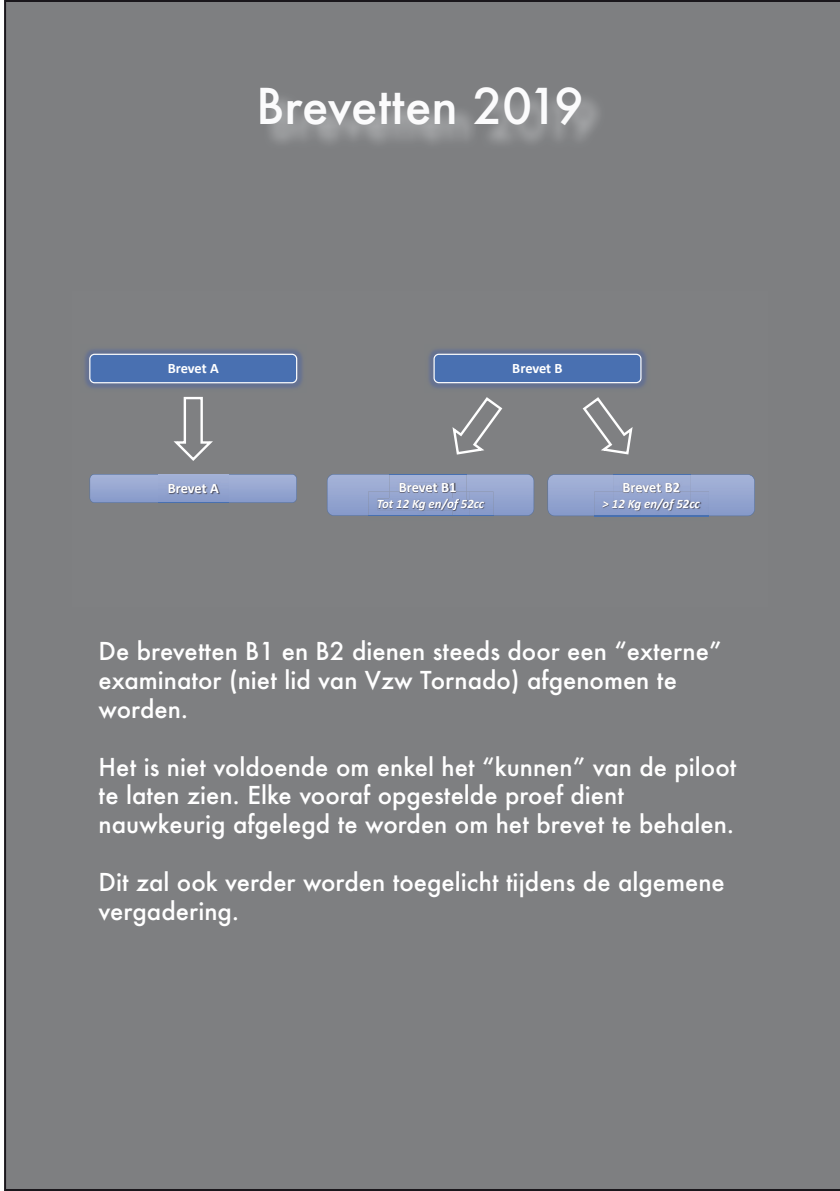
<style>
.page{position:relative;width:840px;height:1191px;background:#fff}
.page>*{position:absolute;margin:0;border:0;box-sizing:border-box;transform-origin:0 0}
.t1{font:500 48px "Futura";color:#fbfbfc}
.t2{font:500 24px/28.8px "Futura";color:#fff}
.t3{font:700 14.4px "Calibri";letter-spacing:-.01em;color:#fff}
.t4{font:italic 700 12.8px "Calibri";color:#fff}
</style>
<div class="page">
<div style="left:4px;top:0;width:835px;height:1191px;background:#7e7f81"></div>
<img style="left:263px;top:91px;width:342px;height:59px">
<div style="left:72px;top:291px;width:695px;height:315px;background:#7f8082"></div>
<img style="left:85px;top:349px;width:217px;height:39px">
<div style="left:90px;top:354px;width:206px;height:29px;background:#4970b1;border-radius:5px"></div>
<div style="left:89px;top:354px;width:208px;height:29px;border:1px solid #fff;border-radius:5px"></div>
<img style="left:429px;top:349px;width:217px;height:39px">
<div style="left:434px;top:354px;width:206px;height:29px;background:#4970b1;border-radius:5px"></div>
<div style="left:433px;top:354px;width:208px;height:29px;border:1px solid #fff;border-radius:5px"></div>
<svg style="left:90px;top:474px;width:207px;height:29px;background:#93a4ce"></svg>
<img style="left:158px;top:475px;width:71px;height:27px">
<img style="left:158px;top:502px;width:71px;height:1px">
<svg style="left:327px;top:474px;width:207px;height:42px;background:#8e9ec6"></svg>
<svg style="left:547px;top:474px;width:207px;height:42px;background:#95a5ce"></svg>
<img style="left:612px;top:474px;width:77px;height:18px">
<img style="left:623px;top:483px;width:56px;height:9px">
<img style="left:594px;top:492px;width:114px;height:24px">
<img style="left:594px;top:516px;width:114px;height:1px">
<svg style="left:452px;top:397px;width:51px;height:58px"></svg>
<svg style="left:582px;top:397px;width:51px;height:58px"></svg>
<svg style="left:173px;top:396px;width:40px;height:65px"></svg>
<h1 class="t1" style="left:256px;top:74px;width:329px">Brevetten 2019</h1>
<p class="t3" style="left:168px;top:358px;width:52px">Brevet A</p>
<p class="t3" style="left:512px;top:358px;width:52px">Brevet B</p>
<p class="t3" style="left:168px;top:478px;width:52px">Brevet A</p>
<p class="t3" style="left:398px;top:477px;width:59px">Brevet B1</p>
<p class="t4" style="left:376px;top:494px;width:109px">Tot 12 Kg en/of 52cc</p>
<p class="t3" style="left:622px;top:477px;width:59px">Brevet B2</p>
<p class="t4" style="left:602px;top:495px;width:99px">&gt; 12 Kg en/of 52cc</p>
<p class="t2" style="left:99px;top:636px;width:624px">De brevetten B1 en B2 dienen steeds door een “externe” examinator (niet lid van Vzw Tornado) afgenomen te worden.</p>
<p class="t2" style="left:99px;top:752px;width:639px">Het is niet voldoende om enkel het “kunnen” van de piloot te laten zien. Elke vooraf opgestelde proef dient nauwkeurig afgelegd te worden om het brevet te behalen.</p>
<p class="t2" style="left:99px;top:867px;width:627px">Dit zal ook verder worden toegelicht tijdens de algemene vergadering.</p>
</div>
